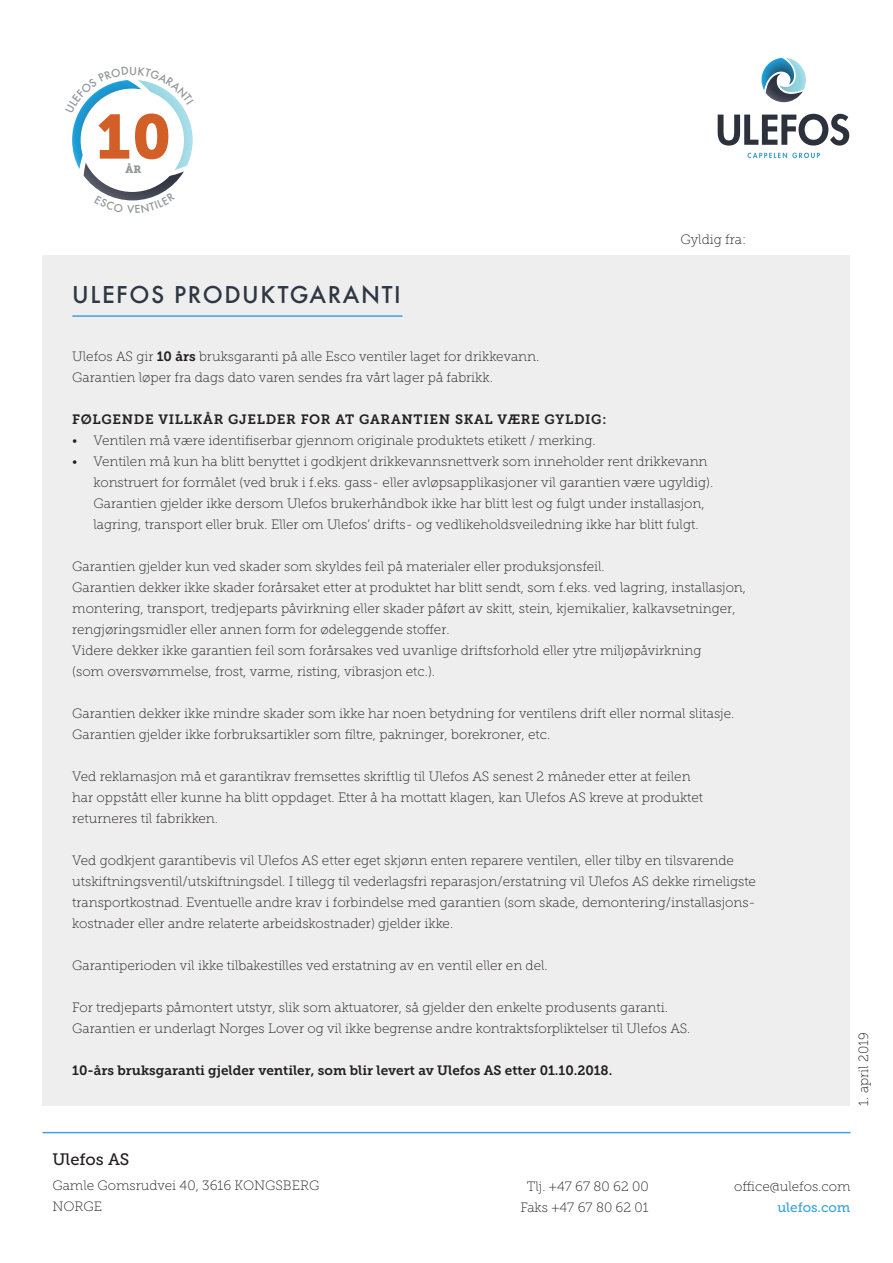
<style>
.page{position:relative;width:893px;height:1263px;background:#fff}
.page>*{position:absolute;margin:0;border:0;box-sizing:border-box;transform-origin:0 0}
.t1{font:61.95px "Museo Slab 900";color:#d15f27}
.t2{font:500 22.5px "Futura";letter-spacing:.07em;color:#2e3743}
.t3{font:16.5px "Museo Slab 500";color:#231f20}
.t4{font:13.5px/21px "Museo Slab 100";color:#231f20}
.t5{font:13.5px "Museo Slab 700";color:#231f20}
.t6{font:13.5px "Museo Slab 700";letter-spacing:.05em;color:#231f20}
.t7{font:13.5px "Museo Slab 500";letter-spacing:-.005em;color:#3ca4d9}
.t8{font:10.65px "Museo Slab 900";color:#939598}
.s1{font-family:"Museo Slab 700"}
</style>
<div class="page">
<svg style="left:747px;top:153px;width:73px;height:5px"></svg>
<svg style="left:761px;top:58px;width:45px;height:44px"></svg>
<svg style="left:718px;top:114px;width:131px;height:32px"></svg>
<hr style="left:43px;top:1132px;width:807px;height:1px;background:#3ca4d9">
<div style="left:43px;top:255px;width:807px;height:851px;background:#eeeeef"></div>
<hr style="left:72px;top:315px;width:331px;height:2px;background:#3ca4d9">
<svg style="left:72px;top:80px;width:121px;height:121px"></svg>
<h1 class="t1" style="left:97px;top:101px;width:76px">10</h1>
<p class="t8" style="left:125px;top:163px;width:17px">ÅR</p>
<h2 class="t2" style="left:72px;top:280px;width:330px">ULEFOS PRODUKTGARANTI</h2>
<p class="t4" style="left:680px;top:229px;width:67px">Gyldig fra:</p>
<p class="t4" style="left:72px;top:346px;width:469px">Ulefos AS gir <span class="s1">10 års</span> bruksgaranti på alle Esco ventiler laget for drikkevann.<br>Garantien løper fra dags dato varen sendes fra vårt lager på fabrikk.</p>
<p class="t6" style="left:72px;top:412px;width:536px">FØLGENDE VILLKÅR GJELDER FOR AT GARANTIEN SKAL VÆRE GYLDIG:</p>
<p class="t4" style="left:72px;top:430px;width:525px">• Ventilen må være identifiserbar gjennom originale produktets etikett / merking.</p>
<p class="t4" style="left:94px;top:451px;width:621px;text-indent:-21px">• Ventilen må kun ha blitt benyttet i godkjent drikkevannsnettverk som inneholder rent drikkevann konstruert for formålet (ved bruk i f.eks. gass- eller avløpsapplikasjoner vil garantien være ugyldig).<br>Garantien gjelder ikke dersom Ulefos brukerhåndbok ikke har blitt lest og fulgt under installasjon, lagring, transport eller bruk. Eller om Ulefos’ drifts- og vedlikeholdsveiledning ikke har blitt fulgt.</p>
<p class="t4" style="left:72px;top:556px;width:675px">Garantien gjelder kun ved skader som skyldes feil på materialer eller produksjonsfeil.<br>Garantien dekker ikke skader forårsaket etter at produktet har blitt sendt, som f.eks. ved lagring, installasjon, montering, transport, tredjeparts påvirkning eller skader påført av skitt, stein, kjemikalier, kalkavsetninger, rengjøringsmidler eller annen form for ødeleggende stoffer.<br>Videre dekker ikke garantien feil som forårsakes ved uvanlige driftsforhold eller ytre miljøpåvirkning<br>(som oversvømmelse, frost, varme, risting, vibrasjon etc.).</p>
<p class="t4" style="left:72px;top:703px;width:663px">Garantien dekker ikke mindre skader som ikke har noen betydning for ventilens drift eller normal slitasje.<br>Garantien gjelder ikke forbruksartikler som filtre, pakninger, borekroner, etc.</p>
<p class="t4" style="left:72px;top:766px;width:632px">Ved reklamasjon må et garantikrav fremsettes skriftlig til Ulefos AS senest 2 måneder etter at feilen har oppstått eller kunne ha blitt oppdaget. Etter å ha mottatt klagen, kan Ulefos AS kreve at produktet returneres til fabrikken.</p>
<p class="t4" style="left:72px;top:850px;width:685px">Ved godkjent garantibevis vil Ulefos AS etter eget skjønn enten reparere ventilen, eller tilby en tilsvarende utskiftningsventil/utskiftningsdel. I tillegg til vederlagsfri reparasjon/erstatning vil Ulefos AS dekke rimeligste transportkostnad. Eventuelle andre krav i forbindelse med garantien (som skade, demontering/installasjons&shy;kostnader eller andre relaterte arbeidskostnader) gjelder ikke.</p>
<p class="t4" style="left:72px;top:955px;width:477px">Garantiperioden vil ikke tilbakestilles ved erstatning av en ventil eller en del.</p>
<p class="t4" style="left:72px;top:997px;width:620px">For tredjeparts påmontert utstyr, slik som aktuatorer, så gjelder den enkelte produsents garanti.<br>Garantien er underlagt Norges Lover og vil ikke begrense andre kontraktsforpliktelser til Ulefos AS.</p>
<p class="t5" style="left:72px;top:1063px;width:542px">10-års bruksgaranti gjelder ventiler, som blir levert av Ulefos AS etter 01.10.2018.</p>
<p class="t4" style="left:853px;top:1106px;width:75px;rotate:-90deg">1. april 2019</p>
<p class="t3" style="left:52px;top:1150px;width:79px">Ulefos AS</p>
<p class="t4" style="left:52px;top:1175px;width:268px">Gamle Gomsrudvei 40, 3616 KONGSBERG<br>NORGE</p>
<p class="t4" style="left:521px;top:1176px;width:129px;text-align:center">Tlj. +47 67 80 62 00<br>Faks +47 67 80 62 01</p>
<p class="t4" style="left:734px;top:1176px;width:118px">office@ulefos.com</p>
<p class="t7" style="left:777px;top:1200px;width:75px">ulefos.com</p>
</div>
